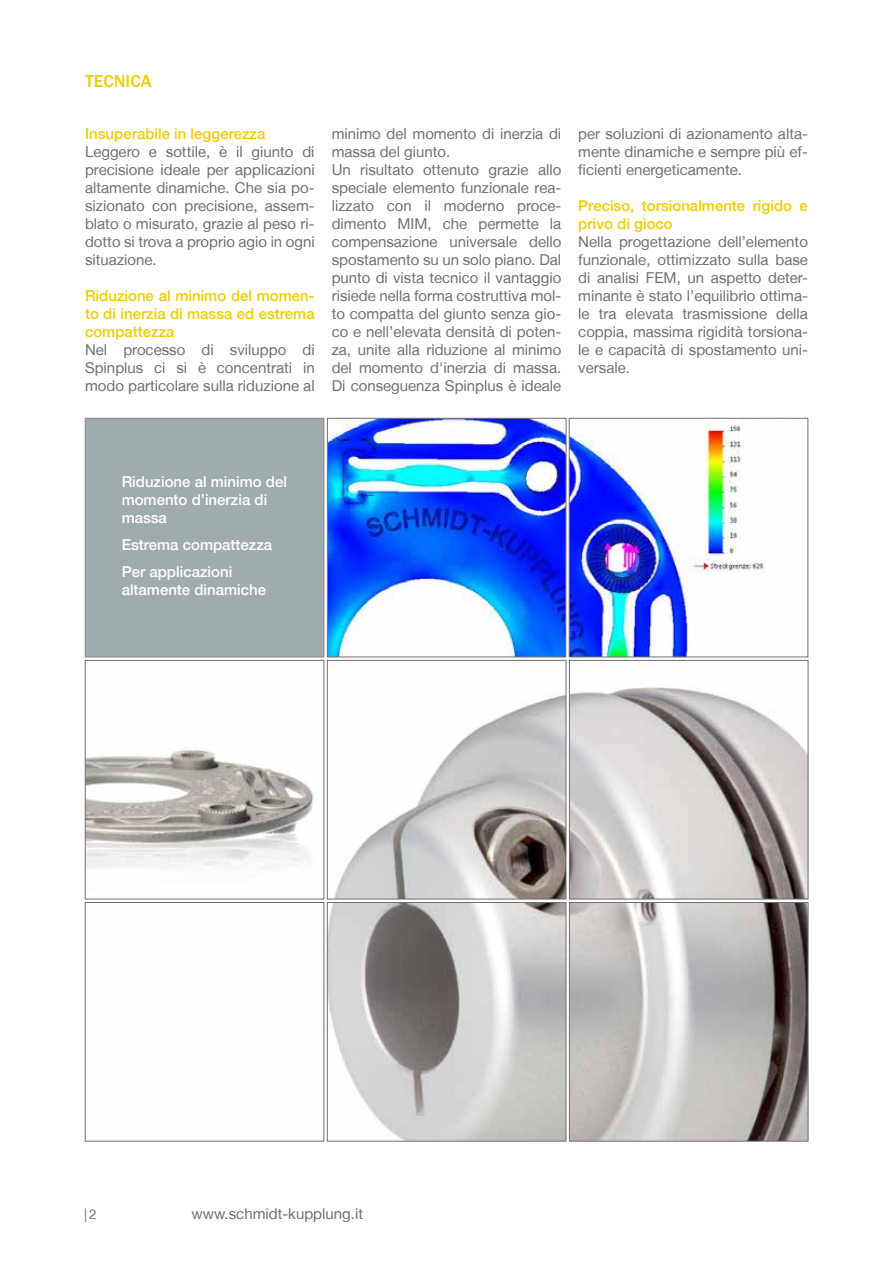
<style>
.page{position:relative;width:893px;height:1263px;background:#fff}
.page>*{position:absolute;margin:0;border:0;box-sizing:border-box;transform-origin:0 0}
.t1{font:500 18px "Franklin Gothic LT Pro";color:#eecd00}
.t2{font:15px/18px "Helvetica Neue LT";color:#706f6f;text-align:justify}
.t3{font:500 15px/18px "Helvetica Neue LT";color:#eecd00;text-align:justify}
.t4{font:500 15px/18px "Helvetica Neue LT";color:#fff}
.t5{font:13.5px "Helvetica Neue LT";color:#706f6f}
</style>
<div class="page">
<div style="left:85px;top:418px;width:239px;height:239px;background:#a0abae;border:1px solid #706f6f"></div>
<img style="left:327px;top:418px;width:481px;height:239px">
<svg style="left:85px;top:660px;width:723px;height:481px"></svg>
<p class="t1" style="left:85px;top:71px;width:68px">TECNICA</p>
<p class="t3" style="left:85px;top:125px;width:182px">Insuperabile in leggerezza</p>
<p class="t2" style="left:85px;top:143px;width:231px">Leggero e sottile, è il giunto di precisione ideale per applicazioni altamente dinamiche. Che sia po&shy;sizionato con precisione, assem&shy;blato o misurato, grazie al peso ri&shy;dotto si trova a proprio agio in ogni situazione.</p>
<p class="t3" style="left:85px;top:287px;width:231px">Riduzione al minimo del momen&shy;to di inerzia di massa ed estrema compattezza</p>
<p class="t2" style="left:85px;top:341px;width:231px">Nel processo di sviluppo di Spinplus ci si è concentrati in modo particolare sulla riduzione al</p>
<p class="t2" style="left:332px;top:125px;width:231px;text-align:left">minimo del momento di inerzia di massa del giunto.<br>Un risultato ottenuto grazie allo speciale elemento funzionale rea&shy;lizzato con il moderno proce&shy;dimento MIM, che permette la compensazione universale dello spostamento su un solo piano. Dal punto di vista tecnico il vantaggio risiede nella forma costruttiva mol&shy;to compatta del giunto senza gio&shy;co e nell’elevata densità di poten&shy;za, unite alla riduzione al minimo del momento d'inerzia di massa.<br>Di conseguenza Spinplus è ideale</p>
<p class="t2" style="left:578px;top:125px;width:231px">per soluzioni di azionamento alta&shy;mente dinamiche e sempre più ef&shy;ficienti energeticamente.</p>
<p class="t3" style="left:578px;top:197px;width:231px">Preciso, torsionalmente rigido e privo di gioco</p>
<p class="t2" style="left:578px;top:233px;width:231px">Nella progettazione dell’elemento funzionale, ottimizzato sulla base di analisi FEM, un aspetto deter&shy;minante è stato l’equilibrio ottima&shy;le tra elevata trasmissione della coppia, massima rigidità torsiona&shy;le e capacità di spostamento uni&shy;versale.</p>
<p class="t4" style="left:122px;top:473px;width:167px">Riduzione al minimo del momento d’inerzia di massa</p>
<p class="t4" style="left:122px;top:531px;width:152px;line-height:27px">Estrema compattezza<br>Per applicazioni</p>
<p class="t4" style="left:122px;top:581px;width:146px">altamente dinamiche</p>
<p class="t5" style="left:84px;top:1206px;width:14px">|2</p>
<p class="t2" style="left:191px;top:1205px;width:173px">www.schmidt-kupplung.it</p>
</div>
